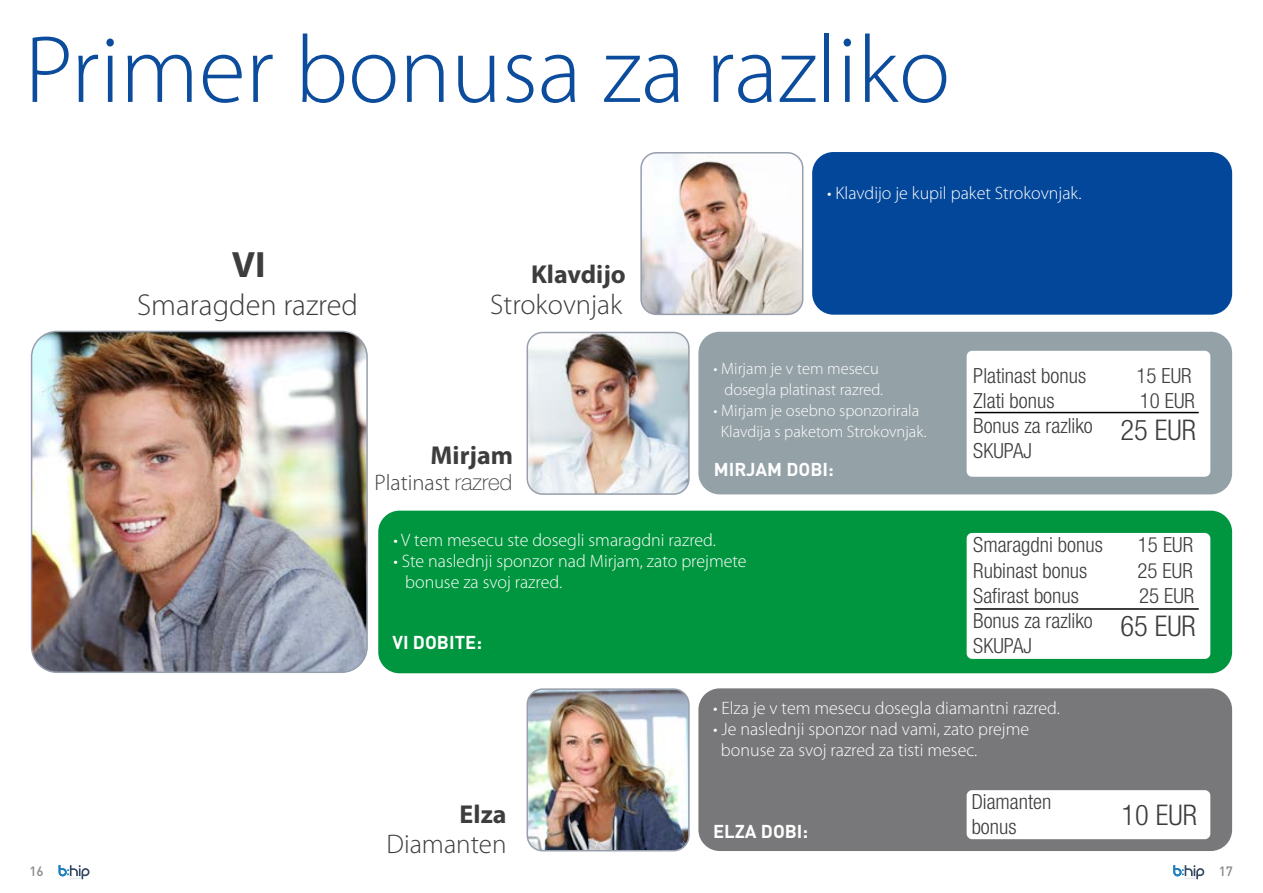
<style>
.page{position:relative;width:1263px;height:893px;background:#fff}
.page>*{position:absolute;margin:0;border:0;box-sizing:border-box;transform-origin:0 0}
.t1{font:300 96.15px "Myriad Pro";color:#0c4c9c}
.t2{font:700 36.75px "Myriad Pro";color:#3d3d3d}
.t3{font:300 30.3px "Myriad Pro";color:#3d3d3d}
.t4{font:300 condensed 28.5px "Helvetica Neue LT Std";color:#3d3d3d}
.t5{font:300 28.5px "Myriad Pro";color:#3d3d3d}
.t6{font:300 27px "Myriad Pro";color:#3d3d3d}
.t7{font:700 25.95px "Myriad Pro";color:#3d3d3d}
.t8{font:300 22.5px "Myriad Pro";color:#3d3d3d}
.t9{font:300 condensed 20.85px/25px "Helvetica Neue LT Std";color:#3d3d3d}
.t10{font:700 18.45px "DIN Pro";color:#fff}
.t11{font:700 18.45px "DIN Pro";color:#fefefe}
.t12{font:300 18px/21px "Myriad Pro";color:#fff}
.t13{font:300 16.5px/21px "Myriad Pro";color:#fefefe;text-align:right}
.t14{font:500 13.35px "DIN Pro";color:#888}
.s1{font-family:"Helvetica Neue LT Std";font-weight:100}
.s2{color:#fff}
</style>
<div class="page">
<img style="left:643px;top:153px;width:160px;height:161px">
<div style="left:640px;top:152px;width:163px;height:163px;border:2px solid #979fac;border-radius:15px"></div>
<div style="left:812px;top:152px;width:420px;height:163px;background:#03479a;border-radius:21px"></div>
<img style="left:529px;top:691px;width:158px;height:160px">
<div style="left:526px;top:688px;width:164px;height:163px;border:2px solid #979fac;border-radius:15px"></div>
<div style="left:698px;top:688px;width:534px;height:163px;background:#78787a;border-radius:21px"></div>
<div style="left:967px;top:790px;width:243px;height:49px;background:#fff;border-radius:6px"></div>
<img style="left:529px;top:333px;width:158px;height:159px">
<div style="left:526px;top:332px;width:164px;height:163px;border:2px solid #979fac;border-radius:15px"></div>
<div style="left:698px;top:332px;width:534px;height:162px;background:#94a2a8;border-radius:21px"></div>
<div style="left:967px;top:351px;width:243px;height:126px;background:#fff;border-radius:6px"></div>
<hr style="left:975px;top:412px;width:224px;height:1px;background:#000">
<div style="left:378px;top:511px;width:854px;height:162px;background:#00963f;border-radius:21px"></div>
<div style="left:967px;top:533px;width:243px;height:126px;background:#fff;border-radius:6px"></div>
<hr style="left:975px;top:608px;width:224px;height:2px;background:#000">
<img style="left:32px;top:331px;width:333px;height:341px">
<div style="left:31px;top:331px;width:337px;height:342px;border:2px solid #979fac;border-radius:26px"></div>
<svg style="left:59px;top:865px;width:31px;height:14px"></svg>
<svg style="left:1173px;top:865px;width:31px;height:14px"></svg>
<h1 class="t1" style="left:25px;top:17px;width:927px">Primer bonusa za razliko</h1>
<h2 class="t2" style="left:232px;top:241px;width:35px">VI</h2>
<h3 class="t3" style="left:137px;top:288px;width:222px">Smaragden razred</h3>
<h3 class="t7" style="left:531px;top:258px;width:96px">Klavdijo</h3>
<h3 class="t5" style="left:490px;top:288px;width:133px">Strokovnjak</h3>
<h3 class="t7" style="left:430px;top:438px;width:84px">Mirjam</h3>
<p class="t8" style="left:375px;top:470px;width:139px">Platinast <span class="s1">razred</span></p>
<p class="t12" style="left:827px;top:183px;width:256px">• Klavdijo je kupil paket Strokovnjak.</p>
<p class="t13" style="left:713px;top:358px;width:171px">• Mirjam je v tem mesecu dosegla platinast razred.</p>
<p class="t13" style="left:713px;top:400px;width:215px;text-align:center">• Mirjam je osebno sponzorirala<br>Klavdija <span class="s2">s paketom Strokovnjak.</span></p>
<p class="t11" style="left:714px;top:454px;width:121px">MIRJAM DOBI:</p>
<p class="t9" style="left:973px;top:363px;width:114px">Platinast bonus</p>
<p class="t9" style="left:1136px;top:363px;width:57px">15 EUR</p>
<p class="t9" style="left:973px;top:388px;width:83px">Zlati bonus</p>
<p class="t9" style="left:1140px;top:388px;width:57px">10 EUR</p>
<p class="t9" style="left:973px;top:413px;width:121px">Bonus za razliko<br>SKUPAJ</p>
<h3 class="t4" style="left:1120px;top:414px;width:77px">25 EUR</h3>
<p class="t12" style="left:393px;top:529px;width:324px">• V tem mesecu ste dosegli smaragdni razred.</p>
<p class="t12" style="left:405px;top:550px;width:343px;text-indent:-12px">• Ste naslednji sponzor nad Mirjam, zato prejmete bonuse za svoj razred.</p>
<p class="t9" style="left:973px;top:532px;width:131px">Smaragdni bonus</p>
<p class="t9" style="left:1138px;top:532px;width:57px">15 EUR</p>
<p class="t9" style="left:973px;top:557px;width:116px">Rubinast bonus</p>
<p class="t9" style="left:1137px;top:557px;width:57px">25 EUR</p>
<p class="t9" style="left:973px;top:582px;width:107px">Safirast bonus</p>
<p class="t9" style="left:1139px;top:582px;width:57px">25 EUR</p>
<p class="t9" style="left:973px;top:608px;width:121px">Bonus za razliko</p>
<h3 class="t4" style="left:1120px;top:610px;width:77px">65 EUR</h3>
<p class="t10" style="left:392px;top:626px;width:91px">VI DOBITE:</p>
<p class="t9" style="left:973px;top:633px;width:60px">SKUPAJ</p>
<h3 class="t7" style="left:460px;top:797px;width:48px">Elza</h3>
<h3 class="t6" style="left:387px;top:829px;width:121px">Diamanten</h3>
<p class="t12" style="left:713px;top:698px;width:348px">• Elza je v tem mesecu dosegla diamantni razred.</p>
<p class="t12" style="left:721px;top:719px;width:310px;text-indent:-8px">• Je naslednji sponzor nad vami, zato prejme bonuse za svoj razred za tisti mesec.</p>
<p class="t9" style="left:972px;top:788px;width:81px">Diamanten</p>
<p class="t10" style="left:713px;top:815px;width:97px">ELZA DOBI:</p>
<p class="t9" style="left:972px;top:814px;width:46px">bonus</p>
<h3 class="t4" style="left:1121px;top:798px;width:77px">10 EUR</h3>
<p class="t14" style="left:29px;top:862px;width:16px">16</p>
<p class="t14" style="left:1219px;top:862px;width:16px">17</p>
</div>
